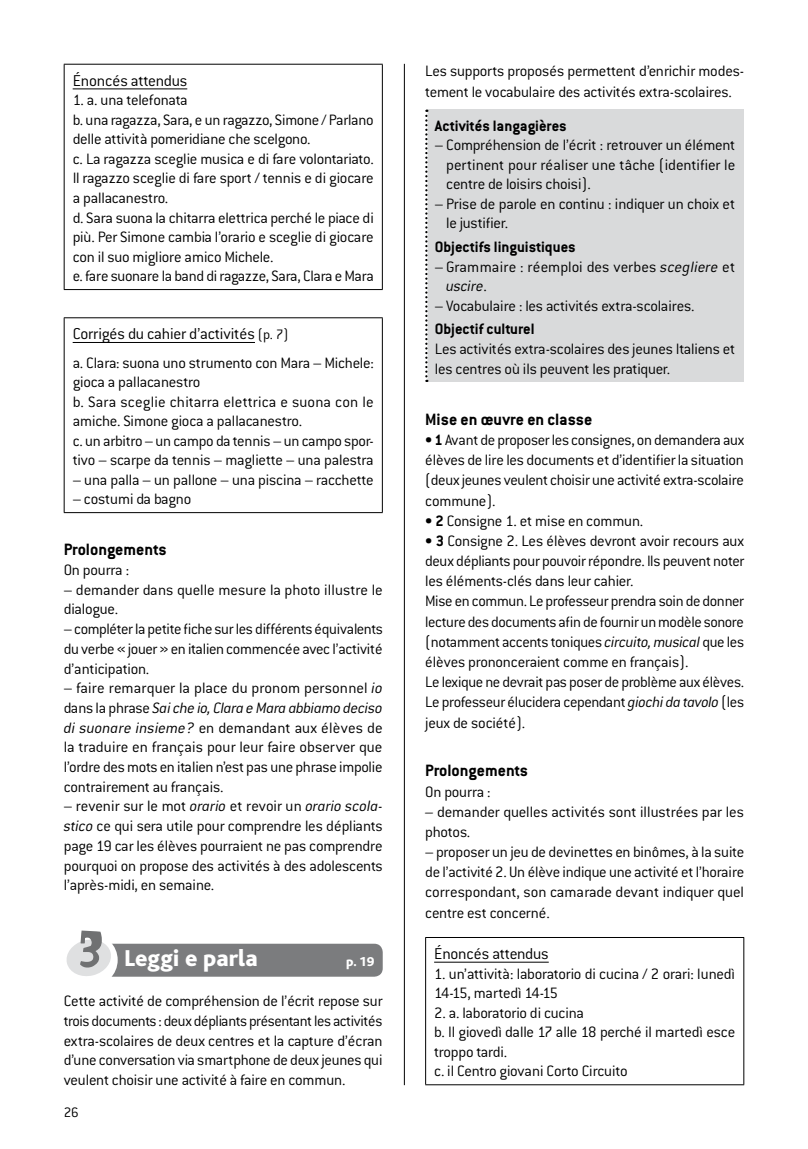
<style>
.page{position:relative;width:808px;height:1149px;background:#fff}
.page>*{position:absolute;margin:0;border:0;box-sizing:border-box;transform-origin:0 0}
.t1{font:60px "Vtks Tilt";color:#707172}
.t2{font:800 24px "Bliss";color:#fff}
.t3{font:700 18px "Conduit ITC";color:#000}
.t4{font:300 17.25px "Conduit ITC";letter-spacing:-.015em;color:#000}
.t5{font:300 16.5px/19.5px "Conduit ITC";letter-spacing:-.015em;color:#000}
.t6{font:700 16.5px "Conduit ITC";color:#000}
.t7{font:300 16.5px/19.5px "Conduit ITC";letter-spacing:.005em;color:#000}
.t8{font:300 15px "Conduit ITC";color:#000}
.t9{font:800 13.5px "Bliss";color:#fff}
.s1{font-size:15px}
.s2{font-style:italic}
.s3{font-weight:700}
</style>
<div class="page">
<hr style="left:404px;top:64px;width:1px;height:1020px;background:#000">
<div style="left:426px;top:110px;width:318px;height:272px;background:#d9dadb"></div>
<svg style="left:425px;top:110px;width:2px;height:272px"></svg>
<hr style="left:425px;top:936px;width:319px;height:1px;background:#000">
<hr style="left:425px;top:937px;width:1px;height:147px;background:#000">
<hr style="left:743px;top:937px;width:1px;height:147px;background:#000">
<hr style="left:425px;top:1084px;width:319px;height:1px;background:#000">
<hr style="left:434px;top:961px;width:115px;height:1px;background:#000">
<hr style="left:64px;top:64px;width:319px;height:1px;background:#000">
<hr style="left:64px;top:65px;width:1px;height:224px;background:#000">
<hr style="left:382px;top:65px;width:1px;height:224px;background:#000">
<hr style="left:64px;top:289px;width:319px;height:1px;background:#000">
<hr style="left:73px;top:88px;width:114px;height:1px;background:#000">
<hr style="left:64px;top:317px;width:319px;height:1px;background:#000">
<hr style="left:64px;top:318px;width:1px;height:194px;background:#000">
<hr style="left:382px;top:318px;width:1px;height:194px;background:#000">
<hr style="left:64px;top:512px;width:319px;height:1px;background:#000">
<hr style="left:73px;top:342px;width:182px;height:1px;background:#000">
<div style="left:95px;top:943px;width:288px;height:33px;background:#7b7c7e;border-radius:9px"></div>
<div style="left:64px;top:933px;width:54px;height:53px;background:#fff;border-radius:50%"></div>
<svg style="left:66px;top:939px;width:47px;height:38px"></svg>
<p class="t4" style="left:73px;top:71px;width:116px">Énoncés attendus</p>
<p class="t5" style="left:73px;top:90px;width:303px">1. a. una telefonata<br>b. una ragazza, Sara, e un ragazzo, Simone / Parlano delle attività pomeridiane che scelgono.<br>c. La ragazza sceglie musica e di fare volontariato.<br>Il ragazzo sceglie di fare sport / tennis e di giocare a pallacanestro.<br>d. Sara suona la chitarra elettrica perché le piace di più. Per Simone cambia l’orario e sceglie di giocare con il suo migliore amico Michele.<br>e. fare suonare la band di ragazze, Sara, Clara e Mara</p>
<p class="t4" style="left:73px;top:324px;width:217px">Corrigés du cahier d’activités <span class="s1">(p. 7)</span></p>
<p class="t5" style="left:73px;top:352px;width:303px">a. Clara: suona uno strumento con Mara – Michele: gioca a pallacanestro<br>b. Sara sceglie chitarra elettrica e suona con le amiche. Simone gioca a pallacanestro.<br>c. un arbitro – un campo da tennis – un campo spor&shy;tivo – scarpe da tennis – magliette – una palestra</p>
<p class="t5" style="left:73px;top:469px;width:303px">– una palla – un pallone – una piscina – racchette</p>
<p class="t5" style="left:73px;top:489px;width:120px">– costumi da bagno</p>
<p class="t3" style="left:64px;top:539px;width:104px">Prolongements</p>
<p class="t5" style="left:64px;top:560px;width:67px">On pourra :</p>
<p class="t5" style="left:64px;top:579px;width:320px">– demander dans quelle mesure la photo illustre le dialogue.</p>
<p class="t5" style="left:64px;top:619px;width:321px;text-align:justify">– compléter la petite fiche sur les différents équivalents du verbe «jouer» en italien commencée avec l’activité d’anticipation.</p>
<p class="t5" style="left:64px;top:678px;width:320px;text-align:justify">– faire remarquer la place du pronom personnel <span class="s2">io </span>dans la phrase <span class="s2">Sai che io, Clara e Mara abbiamo deciso di suonare insieme?</span> en demandant aux élèves de la traduire en français pour leur faire observer que l’ordre des mots en italien n’est pas une phrase impolie contrairement au français.</p>
<p class="t5" style="left:64px;top:796px;width:320px;text-align:justify">– revenir sur le mot <span class="s2">orario</span> et revoir un <span class="s2">orario scola&shy;stico</span> ce qui sera utile pour comprendre les dépliants page 19 car les élèves pourraient ne pas comprendre pourquoi on propose des activités à des adolescents l’après-midi, en semaine.</p>
<h1 class="t1" style="left:78px;top:918px;width:27px">3</h1>
<h2 class="t2" style="left:125px;top:945px;width:135px">Leggi e parla</h2>
<p class="t9" style="left:346px;top:954px;width:29px">p. 19</p>
<p class="t5" style="left:64px;top:991px;width:320px;text-align:justify">Cette activité de compréhension de l’écrit repose sur trois documents : deux dépliants présentant les activités extra-scolaires de deux centres et la capture d’écran d’une conversation via smartphone de deux jeunes qui veulent choisir une activité à faire en commun.</p>
<p class="t8" style="left:64px;top:1103px;width:16px">26</p>
<p class="t5" style="left:425px;top:61px;width:320px;line-height:20.2px">Les supports proposés permettent d’enrichir modes&shy;tement le vocabulaire des activités extra-scolaires.</p>
<p class="t6" style="left:435px;top:116px;width:133px">Activités langagières</p>
<p class="t5" style="left:446px;top:135px;width:291px;text-align:justify;text-indent:-11px">– Compréhension de l’écrit : retrouver un élément pertinent pour réaliser une tâche (identifier le centre de loisirs choisi).</p>
<p class="t5" style="left:446px;top:194px;width:290px;text-indent:-11px">– Prise de parole en continu : indiquer un choix et le justifier.</p>
<p class="t6" style="left:435px;top:237px;width:142px">Objectifs linguistiques</p>
<p class="t7" style="left:446px;top:257px;width:291px;text-indent:-11px">– Grammaire : réemploi des verbes <span class="s2">scegliere</span> et <span class="s2">uscire</span>.</p>
<p class="t5" style="left:435px;top:296px;width:261px">– Vocabulaire : les activités extra-scolaires.</p>
<p class="t6" style="left:435px;top:319px;width:101px">Objectif culturel</p>
<p class="t5" style="left:435px;top:339px;width:302px">Les activités extra-scolaires des jeunes Italiens et les centres où ils peuvent les pratiquer.</p>
<p class="t3" style="left:425px;top:408px;width:169px">Mise en œuvre en classe</p>
<p class="t5" style="left:425px;top:429px;width:320px;line-height:20.1px;text-align:justify"><span class="s3">• 1</span> Avant de proposer les consignes, on demandera aux élèves de lire les documents et d’identifier la situation (deux jeunes veulent choisir une activité extra-scolaire commune).</p>
<p class="t5" style="left:425px;top:510px;width:220px"><span class="s3">• 2</span> Consigne 1. et mise en commun.</p>
<p class="t5" style="left:425px;top:530px;width:321px;line-height:20.1px"><span class="s3">• 3</span> Consigne 2. Les élèves devront avoir recours aux deux dépliants pour pouvoir répondre. Ils peuvent noter les éléments-clés dans leur cahier.<br>Mise en commun. Le professeur prendra soin de donner lecture des documents afin de fournir un modèle sonore (notamment accents toniques <span class="s2">circuito, musical</span> que les élèves prononceraient comme en français).<br>Le lexique ne devrait pas poser de problème aux élèves.<br>Le professeur élucidera cependant <span class="s2">giochi da tavolo</span> (les jeux de société).</p>
<p class="t3" style="left:425px;top:760px;width:104px">Prolongements</p>
<p class="t5" style="left:425px;top:781px;width:67px">On pourra :</p>
<p class="t5" style="left:425px;top:801px;width:320px;line-height:20.1px"><span class="s2">–</span> demander quelles activités sont illustrées par les photos.</p>
<p class="t5" style="left:425px;top:841px;width:321px;line-height:20.1px;text-align:justify">– proposer un jeu de devinettes en binômes, à la suite de l’activité 2. Un élève indique une activité et l’horaire correspondant, son camarade devant indiquer quel centre est concerné.</p>
<p class="t4" style="left:434px;top:944px;width:116px">Énoncés attendus</p>
<p class="t5" style="left:434px;top:963px;width:302px">1. un’attività: laboratorio di cucina / 2 orari: lunedì<br>14-15, martedì 14-15</p>
<p class="t5" style="left:434px;top:1002px;width:303px">2. a. laboratorio di cucina<br>b. Il giovedì dalle 17 alle 18 perché il martedì esce troppo tardi.<br>c. il Centro giovani Corto Circuito</p>
</div>
